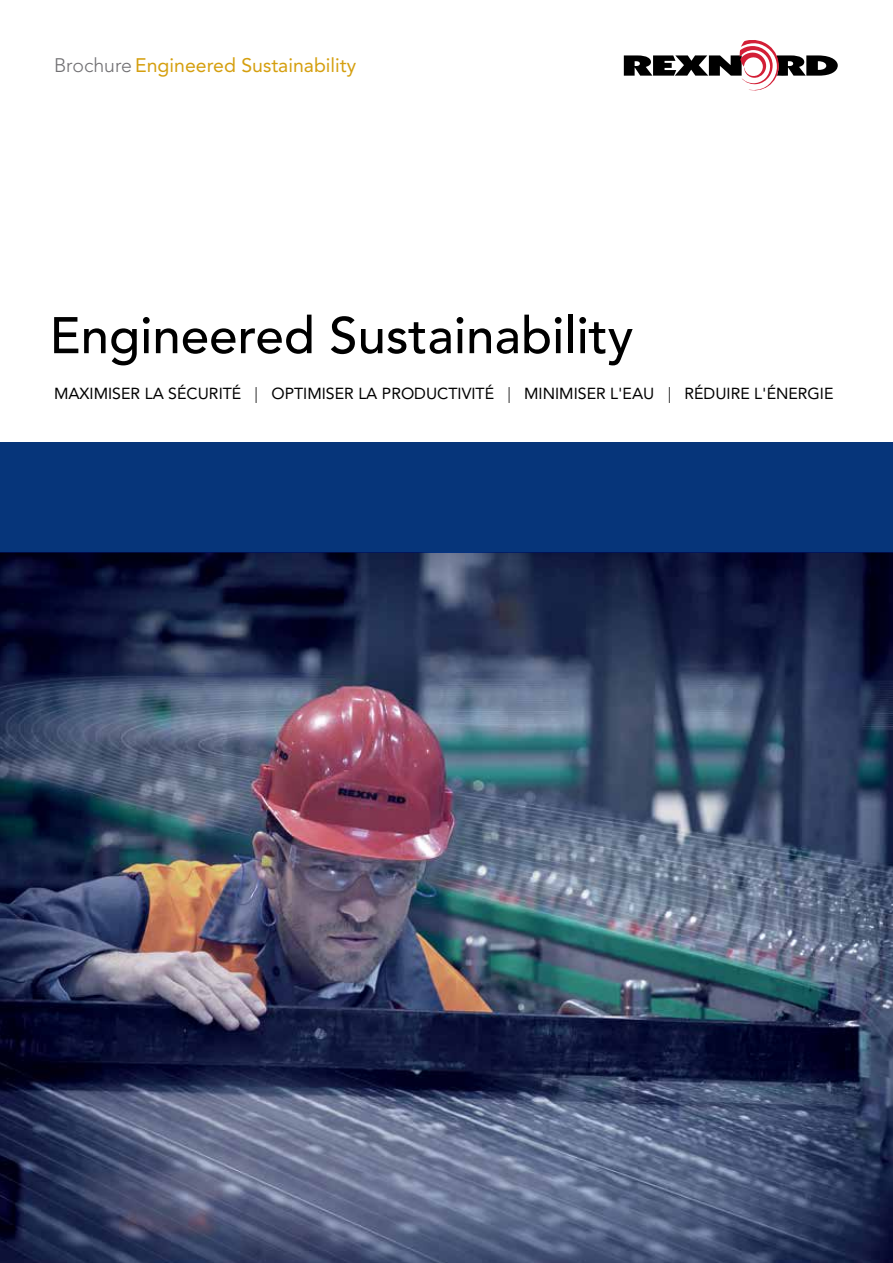
<style>
.page{position:relative;width:893px;height:1263px;background:#fff}
.page>*{position:absolute;margin:0;border:0;box-sizing:border-box;transform-origin:0 0}
.t1{font:500 51px "Avenir LT Std";color:#000}
.t2{font:19.5px "Avenir LT Std";color:#d59f0f}
.t3{font:15.9px "Avenir LT Std";color:#000}
.s1{font-weight:300;color:#717073}
.s2{font-weight:300}
</style>
<div class="page">
<div style="left:0;top:442px;width:893px;height:111px;background:#06357a"></div>
<img style="left:0;top:553px;width:893px;height:710px">
<svg style="left:624px;top:40px;width:214px;height:51px"></svg>
<p class="t2" style="left:54px;top:54px;width:304px"><span class="s1">Brochure</span> ENGINEERED SUSTAINABILITY</p>
<h1 class="t1" style="left:50px;top:306px;width:585px">Engineered Sustainability</h1>
<p class="t3" style="left:54px;top:384px;width:240px">MAXIMISER LA SÉCURITÉ <span class="s2">|</span> OPTIMI</p>
<p class="t3" style="left:326px;top:384px;width:68px">SER LA PROD</p>
<p class="t3" style="left:426px;top:384px;width:121px">UCTIVITÉ <span class="s2">|</span> MINIMI</p>
<p class="t3" style="left:578px;top:384px;width:257px">SER L'EAU <span class="s2">|</span> RÉDUIRE L'ÉN ERGI E</p>
</div>
